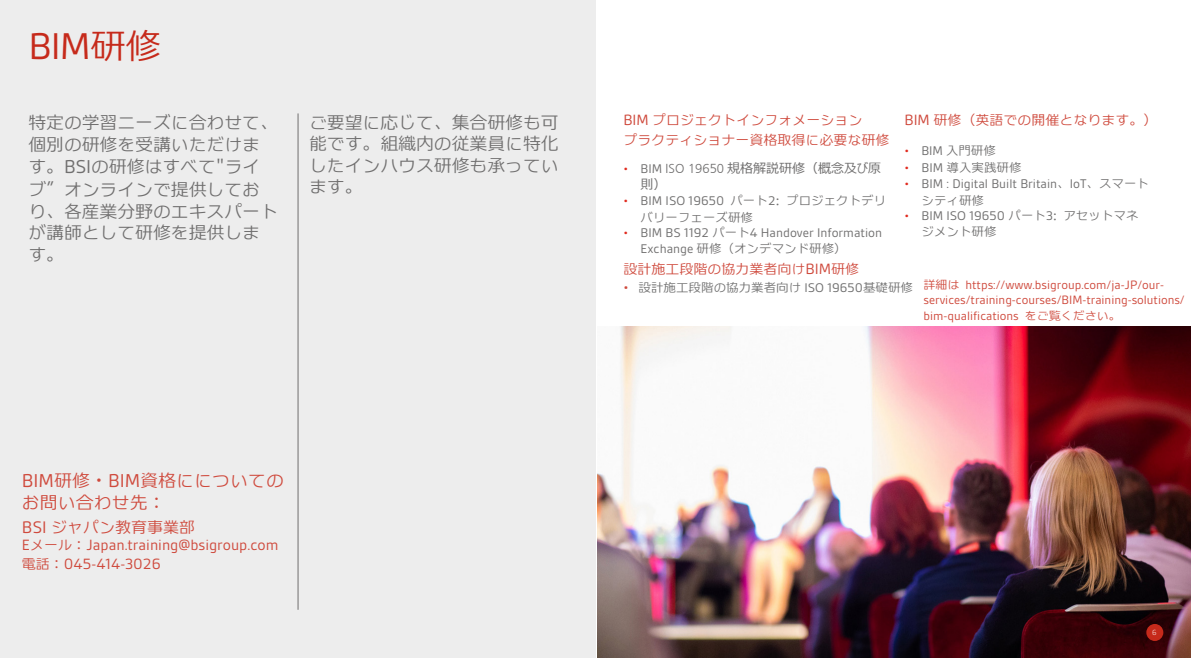
<style>
.page{position:relative;width:1191px;height:658px;background:#fff}
.page>*{position:absolute;margin:0;border:0;box-sizing:border-box;transform-origin:0 0}
.Heading_3_Red{font:40px "BSI Gesta";color:#c62a1b}
.Heading_3_Red-2{font:18px/22.3px "C4 Universal Line BDY L 04";letter-spacing:-.01em;color:#706f6f}
.Heading_3_Grey{font:18px/21.5px "C4 Universal Line BDY L 04";letter-spacing:-.01em;color:#706f6f;text-align:justify}
.t1{font:18px/22.2px "C4 Universal Line BDYL04";color:#cf4a3d}
.t2{font:16px/18.7px "BSI Gesta";color:#cf4a3d}
.t3{font:16px "C4 Universal Line BDYL04";color:#cf4a3d}
.Heading_3_Red-3{font:14px/19.2px "C4 Universal Line BDYL04";color:#cf4a3d}
.Body{font:14px "C4 Universal Line BDYL04";color:#cf4a3d}
.t4{font:13.5px "BSI Gesta";color:#706f6f}
.t5{font:13px/14.7px "BSI Gesta";color:#cf4a3d}
.t6{font:13px/15.5px "Meiryo UI";color:#706f6f}
.t7{font:12.5px "C4 Universal Line BDYL04";color:#706f6f}
.t8{font:12.5px "C4 Universal Line BDYL04";color:#6f6f6f}
.t9{font:300 8px "Gesta";color:#fff}
.s1{font-family:"C4 Universal Line BDY L 04";font-size:36px}
.s2{font-family:"BSI Gesta";font-size:20px}
.s3{font-family:"C4 Universal Line BDYL04"}
.s4{font-family:"BSI Gesta";font-size:18px}
.s5{font-family:"C4 Universal Line BDYL04";font-size:14px}
.s6{font-family:"Gesta";font-size:16px}
.s7{font-family:"BSI Gesta";font-size:12.5px;color:#e12b1f}
.s8{font-family:"BSI Gesta";font-size:13.5px}
.s9{font-family:"Articulate";font-weight:300}
.s10{font-size:12.5px;color:#e12b1f}
.s11{font-family:"C4 Universal Line BDYL04";font-size:12.5px}
.s12{font-family:"BSI Gesta";color:#e12b1f}
.s13{font-family:"BSI Gesta";font-size:16px}
.s14{font-family:"BSI Gesta";font-size:13.5px;color:#cf4a3d}
.s15{font-family:"C4 Universal Line BDYL04";font-size:12px}
</style>
<div class="page">
<div style="left:0;top:0;width:595px;height:658px;background:#ededed"></div>
<img style="left:597px;top:326px;width:594px;height:332px">
<div style="left:1146px;top:624px;width:17px;height:17px;background:#c62a1b;border-radius:50%"></div>
<hr style="left:298px;top:113px;width:1px;height:496px;background:#706f6f">
<p class="Heading_3_Red" style="left:28px;top:26px;width:134px">BIM<span class="s1">研修</span></p>
<p class="Heading_3_Red-2" style="left:28px;top:111px;width:251px">特定の学習ニーズに合わせて、個別の研修を受講いただけます。<span class="s2">BSI</span>の研修はすべて"ライブ”オンライン<span class="s3">で</span>提供してお</p>
<p class="Heading_3_Red-2" style="left:28px;top:200px;width:251px;line-height:21.5px">り、各産業分野のエキスパートが講師として研修を提供します。</p>
<p class="Heading_3_Grey" style="left:309px;top:111px;width:251px">ご要望に応じて、集合研修も可能です。組織内の従業員に特化したインハウス研修も承っています。</p>
<h2 class="t1" style="left:22px;top:469px;width:264px"><span class="s2">BIM</span>研修・<span class="s2">BIM</span>資格にについてのお問い合わせ先：</h2>
<p class="t3" style="left:22px;top:518px;width:175px"><span class="s4">BSI</span> ジャパン教育事業部</p>
<p class="t2" style="left:22px;top:536px;width:258px">E<span class="s5">メール：</span>Japan.training@bsigroup.com<span class="s5">電話：</span>045-414-3026</p>
<p class="Heading_3_Red-3" style="left:623px;top:110px;width:267px"><span class="s6">BIM</span> プロジェクトインフォメーション<br>プラクティショナー資格取得に必要な研修</p>
<p class="t6" style="left:640px;top:161px;width:242px;text-indent:-17px"><span class="s7">•</span> <span class="s8">BIM</span> <span class="s9">ISO 19650</span> 規格解説研修（概念及び原則）</p>
<p class="t4" style="left:623px;top:194px;width:264px"><span class="s10">•</span> BIM ISO 19650 <span class="s11">パート</span>2<span class="s11">: プロジェクトデリ</span></p>
<p class="t7" style="left:640px;top:210px;width:114px">バリーフェーズ研修</p>
<p class="t4" style="left:623px;top:225px;width:260px"><span class="s10">•</span> BIM BS 1192 <span class="s11">パート</span>4 Handover Information</p>
<p class="t7" style="left:640px;top:242px;width:208px"><span class="s8">Exchange</span> 研修（オンデマンド研修）</p>
<p class="Body" style="left:904px;top:113px;width:254px"><span class="s6">BIM</span> 研修（英語での開催となります。）</p>
<p class="t7" style="left:904px;top:144px;width:93px"><span class="s12">•</span> <span class="s8">BIM</span> 入門研修</p>
<p class="t7" style="left:904px;top:160px;width:119px"><span class="s12">•</span> <span class="s8">BIM</span> 導入実践研修</p>
<p class="t4" style="left:904px;top:177px;width:246px"><span class="s10">•</span> BIM : Digital Built Britain<span class="s11">、</span>IoT<span class="s11">、スマート</span></p>
<p class="t7" style="left:921px;top:193px;width:64px">シティ研修</p>
<p class="t4" style="left:904px;top:209px;width:236px"><span class="s10">•</span> BIM ISO 19650 <span class="s11">パート</span>3<span class="s11">: アセットマネ</span></p>
<p class="t7" style="left:921px;top:225px;width:76px">ジメント研修</p>
<p class="Heading_3_Red-3" style="left:623px;top:259px;width:237px">設計施工段階の協力業者向け<span class="s13">BIM</span>研修</p>
<p class="t8" style="left:623px;top:280px;width:291px"><span class="s14">•</span> 設計施工段階の協力業者向け <span class="s8">ISO 19650</span>基礎研修</p>
<p class="t5" style="left:923px;top:277px;width:263px"><span class="s15">詳細は</span> https://www.bsigroup.com/ja-JP/our&shy;services/training-courses/BIM-training-solutions/</p>
<p class="t5" style="left:923px;top:308px;width:199px">bim-qualifications <span class="s15">をご覧ください。</span></p>
<p class="t9" style="left:1152px;top:627px;width:6px">6</p>
</div>
